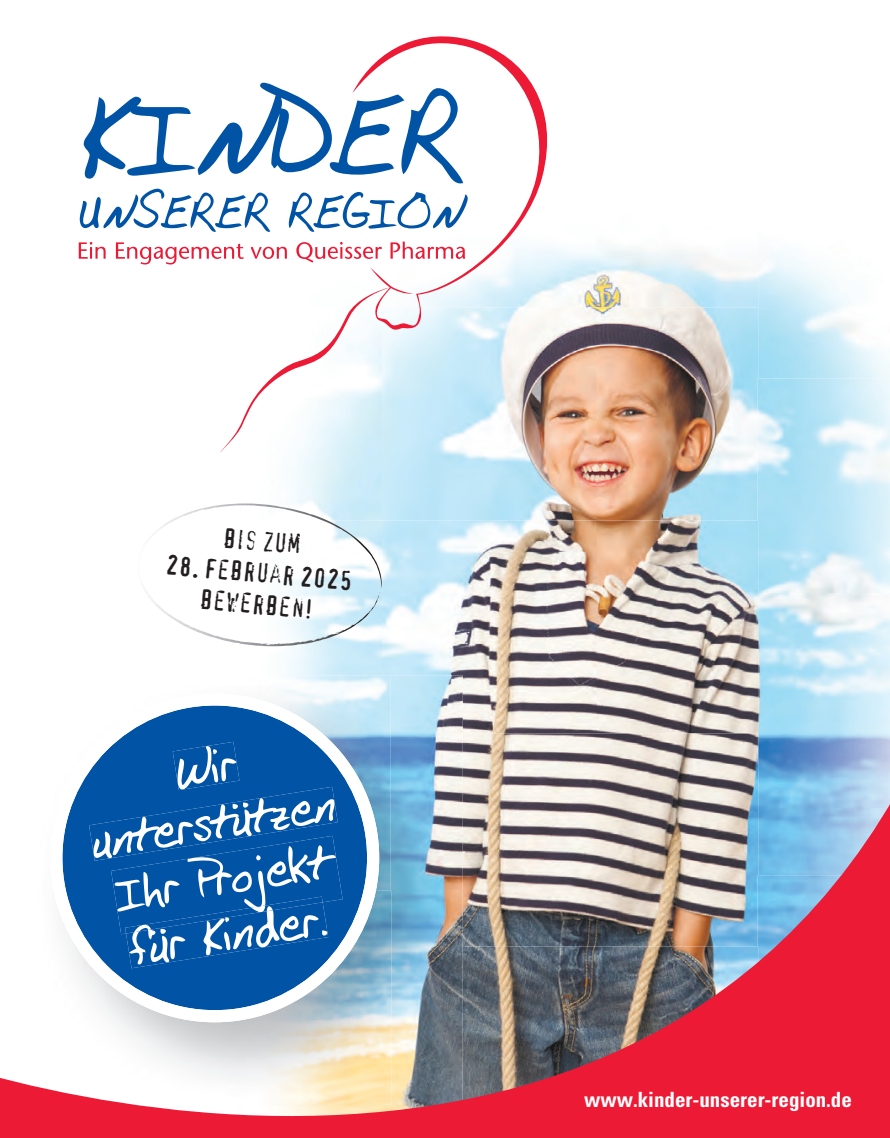
<style>
.page{position:relative;width:890px;height:1138px;background:#fff}
.page>*{position:absolute;margin:0;border:0;box-sizing:border-box;transform-origin:0 0}
.t1{font:55.82px/55.8px "Franklins Hand";color:#fff;text-align:center}
.t2{font:26.25px/31.5px "Confidential";color:#231f20;text-align:center}
.t3{font:700 condensed 21px "Univers";color:#fff}
</style>
<div class="page">
<svg style="left:262px;top:36px;width:282px;height:77px"></svg>
<svg style="left:96px;top:83px;width:367px;height:30px"></svg>
<img style="left:0;top:113px;width:890px;height:1025px">
<p class="t2" style="left:225px;top:523px;width:79px;rotate:5deg">bis zum</p>
<p class="t2" style="left:167px;top:550px;width:189px;rotate:5deg">28. Februar 2025 bewerben!</p>
<p class="t1" style="left:77px;top:759px;width:248px;rotate:-9deg">Wir unterstützen<br>Ihr Projekt für Kinder.</p>
<p class="t3" style="left:584px;top:1086px;width:269px">www.kinder-unserer-region.de</p>
</div>
